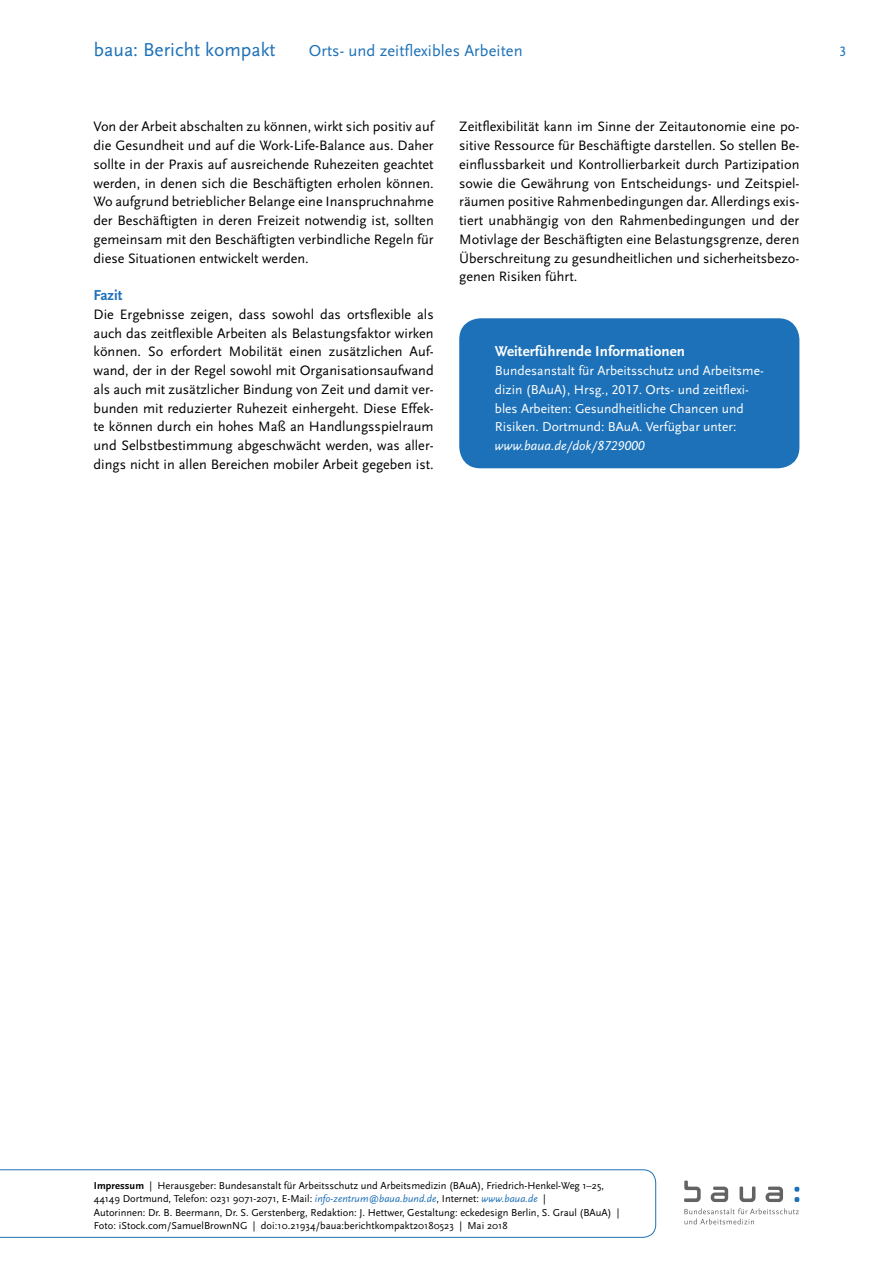
<style>
.page{position:relative;width:893px;height:1263px;background:#fff}
.page>*{position:absolute;margin:0;border:0;box-sizing:border-box;transform-origin:0 0}
.t1{font:19.5px "Scala Sans Pro";color:#1d71b8}
.t2{font:16.5px "Scala Sans Pro";letter-spacing:.005em;color:#1d71b8}
._5_LIT_Head{font:700 15px "Scala Sans Pro";letter-spacing:.005em;color:#fff}
._3_ZwHead_1{font:700 15px "Scala Sans Pro";letter-spacing:.005em;color:#1d71b8}
._3_Fließ{font:14.25px/18.8px "Scala Sans Pro";color:#000;text-align:justify}
.t3{font:14.25px "Scala Sans Pro";color:#1d71b8}
._3_Fließ-2{font:13.5px/18.8px "Scala Sans Pro";color:#fff}
.t4{font:10.5px/13.5px "Scala Sans Pro";color:#000}
.s1{font-style:italic}
.s2{font-weight:700}
.s3{font-style:italic;color:#1d71b8}
</style>
<div class="page">
<svg style="left:0;top:1169px;width:656px;height:69px"></svg>
<svg style="left:794px;top:1187px;width:5px;height:15px"></svg>
<svg style="left:684px;top:1208px;width:115px;height:16px"></svg>
<svg style="left:684px;top:1180px;width:17px;height:22px"></svg>
<svg style="left:739px;top:1186px;width:16px;height:16px"></svg>
<svg style="left:711px;top:1186px;width:17px;height:16px"></svg>
<svg style="left:766px;top:1186px;width:17px;height:16px"></svg>
<div style="left:459px;top:318px;width:340px;height:150px;background:#1d71b8;border-radius:21px"></div>
<h1 class="t1" style="left:94px;top:38px;width:183px">baua: Bericht kompakt</h1>
<p class="t2" style="left:309px;top:41px;width:215px">Orts- und zeitflexibles Arbeiten</p>
<p class="_3_Fließ" style="left:94px;top:117px;width:342px">Von der Arbeit abschalten zu können, wirkt sich positiv auf die Gesundheit und auf die Work-Life-Balance aus. Daher sollte in der Praxis auf ausreichende Ruhezeiten geachtet werden, in denen sich die Beschäftigten erholen können.<br>Wo aufgrund betrieblicher Belange eine Inanspruchnahme der Beschäftigten in deren Freizeit notwendig ist, sollten gemeinsam mit den Beschäftigten verbindliche Regeln für diese Situationen entwickelt werden.</p>
<p class="_3_ZwHead_1" style="left:94px;top:286px;width:31px">Fazit</p>
<p class="_3_Fließ" style="left:94px;top:305px;width:342px">Die Ergebnisse zeigen, dass sowohl das ortsflexible als auch das zeitflexible Arbeiten als Belastungsfaktor wirken können. So erfordert Mobilität einen zusätzlichen Auf&shy;wand, der in der Regel sowohl mit Organisationsaufwand als auch mit zusätzlicher Bindung von Zeit und damit ver&shy;bunden mit reduzierter Ruhezeit einhergeht. Diese Effek&shy;te können durch ein hohes Maß an Handlungsspielraum und Selbstbestimmung abgeschwächt werden, was aller&shy;dings nicht in allen Bereichen mobiler Arbeit gegeben ist.</p>
<p class="_3_Fließ" style="left:459px;top:117px;width:342px">Zeitflexibilität kann im Sinne der Zeitautonomie eine po&shy;sitive Ressource für Beschäftigte darstellen. So stellen Be&shy;einflussbarkeit und Kontrollierbarkeit durch Partizipation sowie die Gewährung von Entscheidungs- und Zeitspiel&shy;räumen positive Rahmenbedingungen dar. Allerdings exis&shy;tiert unabhängig von den Rahmenbedingungen und der Motivlage der Beschäftigten eine Belastungsgrenze, deren Überschreitung zu gesundheitlichen und sicherheitsbezo&shy;genen Risiken führt.</p>
<p class="_5_LIT_Head" style="left:495px;top:343px;width:192px">Weiterführende Informationen</p>
<p class="_3_Fließ-2" style="left:495px;top:361px;width:270px">Bundesanstalt für Arbeitsschutz und Arbeitsme&shy;dizin (BAuA), Hrsg., 2017. Orts- und zeitflexi&shy;bles Arbeiten: Gesundheitliche Chancen und Risiken. Dortmund: BAuA. Verfügbar unter: <span class="s1">www.baua.de/dok/8729000</span></p>
<p class="t3" style="left:840px;top:43px;width:8px">3</p>
<p class="t4" style="left:94px;top:1179px;width:527px"><span class="s2">Impressum</span> | Herausgeber: Bundesanstalt für Arbeitsschutz und Arbeitsmedizin (BAuA), Friedrich-Henkel-Weg 1–25, 44149 Dortmund, Telefon: 0231 9071-2071, E-Mail: <span class="s3">info-zentrum@baua.bund.de</span>, Internet: <span class="s3">www.baua.de</span> |<br>Autorinnen: Dr. B. Beermann, Dr. S. Gerstenberg, Redaktion: J. Hettwer, Gestaltung: eckedesign Berlin, S. Graul (BAuA) | Foto: iStock.com/SamuelBrownNG | doi:10.21934/baua:berichtkompakt20180523 | Mai 2018</p>
</div>
